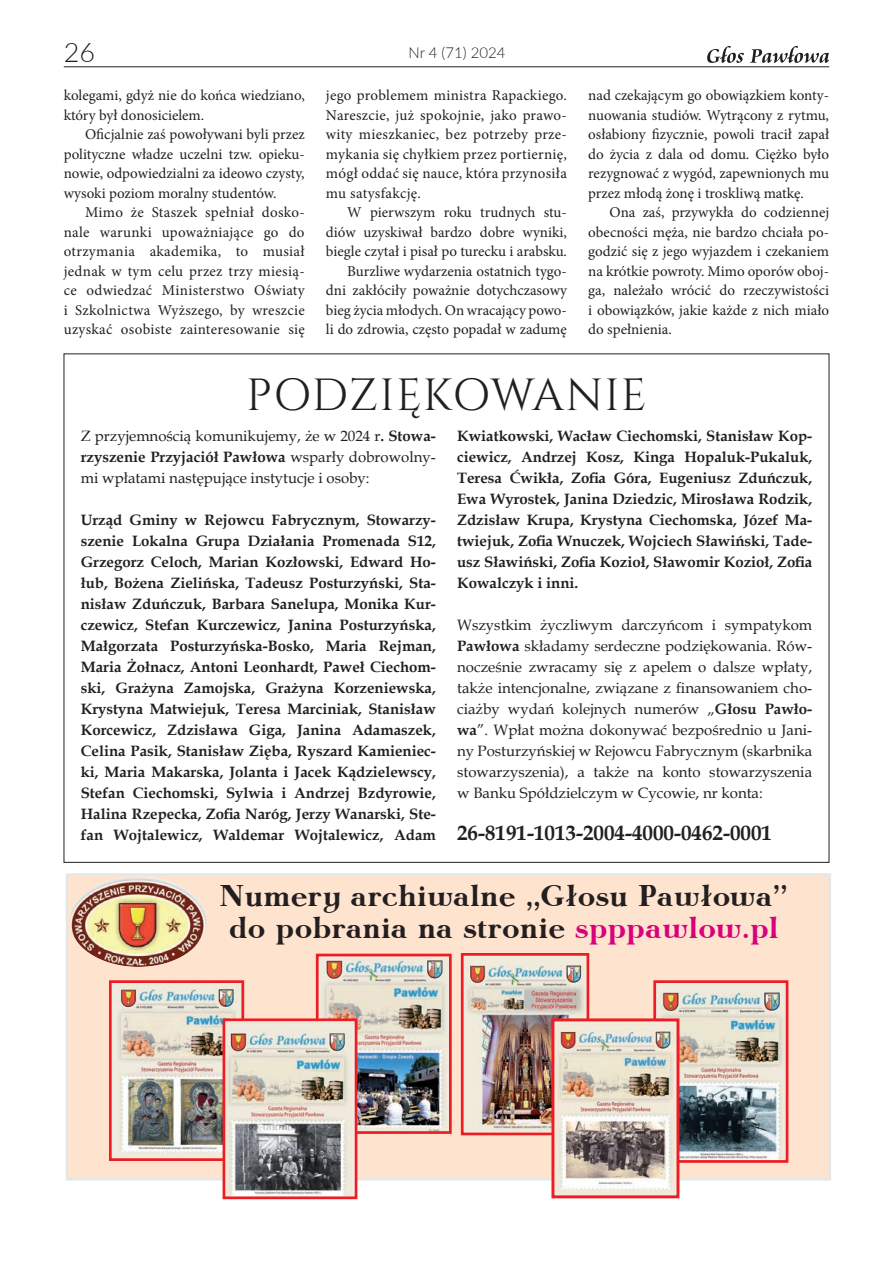
<style>
.page{position:relative;width:893px;height:1263px;background:#fff}
.page>*{position:absolute;margin:0;border:0;box-sizing:border-box;transform-origin:0 0}
.t1{font:45px "Cinzel";letter-spacing:.02em;color:#231f20}
.t2{font:700 29.85px/31.3px "Antykwa Poltawskiego TTF";color:#231f20;text-align:center}
.t3{font:300 27px "Lato";color:#231f20}
.t4{font:700 21px "Book Antiqua";color:#231f20}
.t5{font:15px/19.5px "Minion Pro";color:#231f20;text-align:justify}
.t6{font:700 15px/21px "Book Antiqua";color:#231f20;text-align:justify}
.t7{font:15px/21px "Book Antiqua";color:#231f20;text-align:justify}
.t8{font:300 15px "Lato";color:#231f20}
.s1{font-weight:700}
.s2{color:#d9017b}
</style>
<div class="page">
<hr style="left:64px;top:67px;width:765px;height:1px;background:#231f20">
<svg style="left:707px;top:46px;width:122px;height:17px"></svg>
<div style="left:67px;top:874px;width:763px;height:305px;background:#fee3cf"></div>
<div style="left:66px;top:873px;width:765px;height:307px;border:2px solid #e2e7e9"></div>
<img style="left:70px;top:876px;width:137px;height:91px;border-radius:50%">
<img style="left:657px;top:984px;width:127px;height:175px">
<div style="left:653px;top:980px;width:135px;height:183px;border:3px solid #ee1d23"></div>
<img style="left:113px;top:984px;width:127px;height:173px">
<div style="left:109px;top:980px;width:135px;height:181px;border:3px solid #ee1d23"></div>
<img style="left:320px;top:958px;width:128px;height:172px">
<div style="left:316px;top:954px;width:136px;height:180px;border:3px solid #ee1d23"></div>
<img style="left:465px;top:957px;width:120px;height:174px">
<div style="left:461px;top:953px;width:128px;height:182px;border:3px solid #ee1d23"></div>
<img style="left:227px;top:1022px;width:126px;height:173px">
<div style="left:223px;top:1018px;width:134px;height:181px;border:3px solid #ee1d23"></div>
<img style="left:555px;top:1022px;width:120px;height:172px">
<div style="left:551px;top:1018px;width:128px;height:180px;border:3px solid #ee1d23"></div>
<h3 class="t3" style="left:64px;top:36px;width:33px">26</h3>
<p class="t8" style="left:409px;top:43px;width:99px">Nr 4 (71) 2024</p>
<p class="t5" style="left:64px;top:87px;width:242px">kolegami, gdyż nie do końca wiedziano, który był donosicielem.</p>
<p class="t5" style="left:64px;top:126px;width:242px;text-indent:21px">Oficjalnie zaś powoływani byli przez polityczne władze uczelni tzw. opieku&shy;nowie, odpowiedzialni za ideowo czysty, wysoki poziom moralny studentów.</p>
<p class="t5" style="left:64px;top:204px;width:243px;text-indent:21px">Mimo że Staszek spełniał dosko&shy;nale warunki upoważniające go do otrzymania akademika, to musiał jednak w tym celu przez trzy miesią&shy;ce odwiedzać Ministerstwo Oświaty i Szkolnictwa Wyższego, by wreszcie uzyskać osobiste zainteresowanie się</p>
<p class="t5" style="left:326px;top:87px;width:242px">jego problemem ministra Rapackiego.<br>Nareszcie, już spokojnie, jako prawo&shy;wity mieszkaniec, bez potrzeby prze&shy;mykania się chyłkiem przez portiernię, mógł oddać się nauce, która przynosiła mu satysfakcję.</p>
<p class="t5" style="left:326px;top:204px;width:243px;text-align:right">W pierwszym roku trudnych stu&shy;diów uzyskiwał bardzo dobre wyniki, biegle czytał i pisał po turecku i arabsku.<br>Burzliwe wydarzenia ostatnich tygo&shy;dni zakłóciły poważnie dotychczasowy bieg życia młodych. On wracający powo&shy;li do zdrowia, często popadał w zadumę</p>
<p class="t5" style="left:588px;top:87px;width:242px">nad czekającym go obowiązkiem konty&shy;nuowania studiów. Wytrącony z rytmu, osłabiony fizycznie, powoli tracił zapał do życia z dala od domu. Ciężko było rezygnować z wygód, zapewnionych mu przez młodą żonę i troskliwą matkę.</p>
<p class="t5" style="left:588px;top:204px;width:242px;text-indent:21px">Ona zaś, przywykła do codziennej obecności męża, nie bardzo chciała po&shy;godzić się z jego wyjazdem i czekaniem na krótkie powroty. Mimo oporów oboj&shy;ga, należało wrócić do rzeczywistości i obowiązków, jakie każde z nich miało do spełnienia.</p>
<h1 class="t1" style="left:246px;top:368px;width:402px">PODZIĘKOWANIE</h1>
<p class="t7" style="left:81px;top:426px;width:357px">Z przyjemnością komunikujemy, że w 2024 r<span class="s1">. Stowa&shy;rzyszenie Przyjaciół Pawłowa</span> wsparły dobrowolny&shy;mi wpłatami następujące instytucje i osoby:</p>
<p class="t6" style="left:81px;top:510px;width:357px">Urząd Gminy w Rejowcu Fabrycznym, Stowarzy&shy;szenie Lokalna Grupa Działania Promenada S12, Grzegorz Celoch, Marian Kozłowski, Edward Ho&shy;łub, Bożena Zielińska, Tadeusz Posturzyński, Sta&shy;nisław Zduńczuk, Barbara Sanelupa, Monika Kur&shy;czewicz, Stefan Kurczewicz, Janina Posturzyńska, Małgorzata Posturzyńska-Bosko, Maria Rejman, Maria Żołnacz, Antoni Leonhardt, Paweł Ciechom&shy;ski, Grażyna Zamojska, Grażyna Korzeniewska, Krystyna Matwiejuk, Teresa Marciniak, Stanisław Korcewicz, Zdzisława Giga, Janina Adamaszek, Celina Pasik, Stanisław Zięba, Ryszard Kamieniec&shy;ki, Maria Makarska, Jolanta i Jacek Kądzielewscy, Stefan Ciechomski, Sylwia i Andrzej Bzdyrowie, Halina Rzepecka, Zofia Naróg, Jerzy Wanarski, Ste&shy;fan Wojtalewicz, Waldemar Wojtalewicz, Adam</p>
<p class="t6" style="left:457px;top:426px;width:357px">Kwiatkowski, Wacław Ciechomski, Stanisław Kop&shy;ciewicz, Andrzej Kosz, Kinga Hopaluk-Pukaluk, Teresa Ćwikła, Zofia Góra, Eugeniusz Zduńczuk, Ewa Wyrostek, Janina Dziedzic, Mirosława Rodzik, Zdzisław Krupa, Krystyna Ciechomska, Józef Ma&shy;twiejuk, Zofia Wnuczek, Wojciech Sławiński, Tade&shy;usz Sławiński, Zofia Kozioł, Sławomir Kozioł, Zofia Kowalczyk i inni.</p>
<p class="t7" style="left:457px;top:615px;width:357px">Wszystkim życzliwym darczyńcom i sympatykom <span class="s1">Pawłowa</span> składamy serdeczne podziękowania. Rów&shy;nocześnie zwracamy się z apelem o dalsze wpłaty, także intencjonalne, związane z finansowaniem cho&shy;ciażby wydań kolejnych numerów „<span class="s1">Głosu Pawło&shy;wa</span>”. Wpłat można dokonywać bezpośrednio u Jani&shy;ny Posturzyńskiej w Rejowcu Fabrycznym (skarbnika stowarzyszenia), a także na konto stowarzyszenia w Banku Spółdzielczym w Cycowie, nr konta:</p>
<h3 class="t4" style="left:457px;top:821px;width:316px">26-8191-1013-2004-4000-0462-0001</h3>
<h2 class="t2" style="left:219px;top:880px;width:570px">Numery archiwalne „G³osu Paw³owa” do pobrania na stronie <span class="s2">spppawlow.pl</span></h2>
</div>
